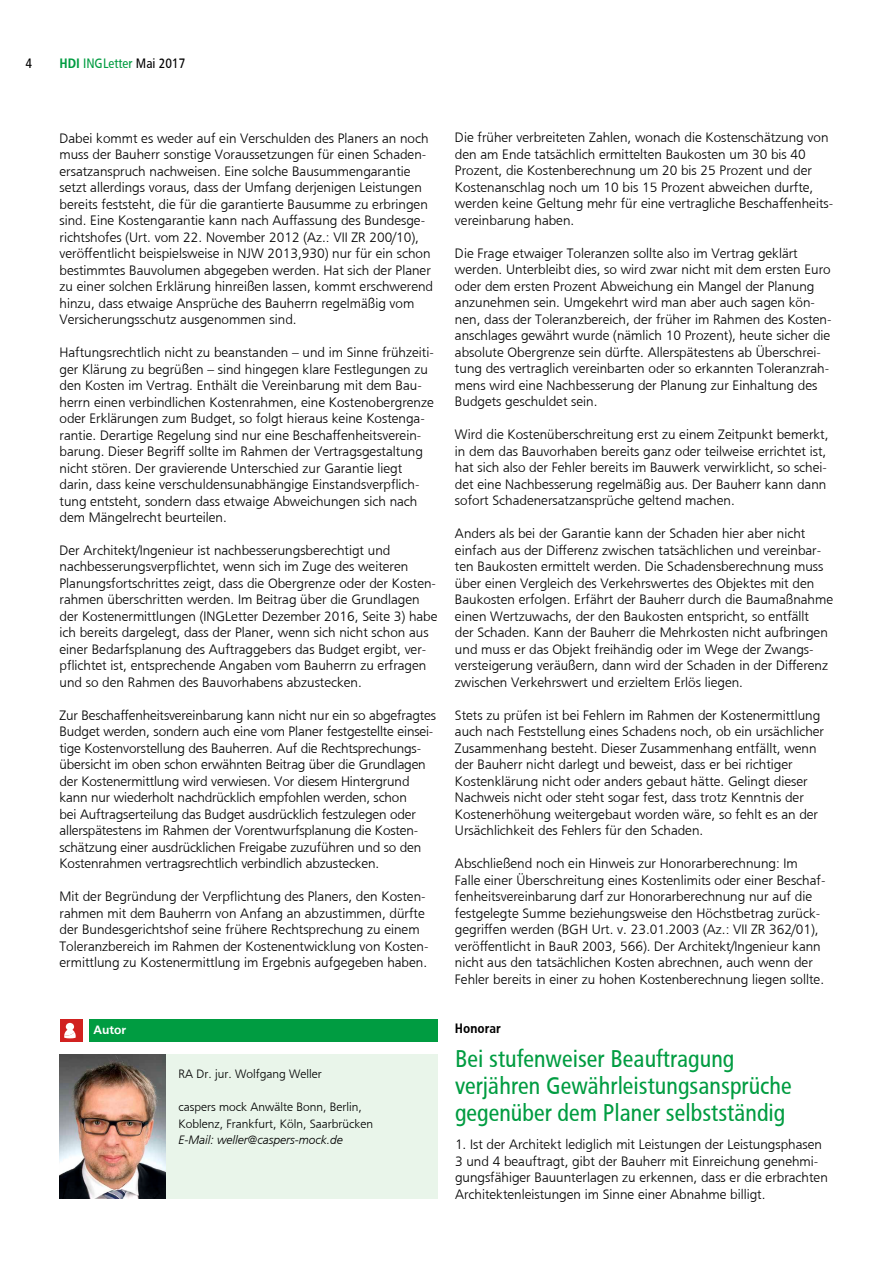
<style>
.page{position:relative;width:893px;height:1263px;background:#fff}
.page>*{position:absolute;margin:0;border:0;box-sizing:border-box;transform-origin:0 0}
.t1{font:24px/27px "HDI Gerling Sans Cond Regular";color:#009c41}
.t2{font:13.5px/16.5px "HDI Gerling Sans Light";color:#000}
.t3{font:13.5px "HDI Gerling Sans Cond Regular";color:#009c41}
.t4{font:13.5px "HDI Gerling Sans Cond Bold";color:#000}
.t5{font:13.5px "HDI Gerling Sans Cond Regular";color:#000}
.t6{font:12px/16.5px "HDI Gerling Sans Light";color:#000}
.t7{font:12px "HDI Gerling Sans Light Italic";color:#000}
.t8{font:12px "HDI Gerling Sans Bold";color:#fff}
.s1{font-family:"HDI Gerling Sans Cond Bold"}
.s2{color:#000}
</style>
<div class="page">
<div style="left:166px;top:1055px;width:272px;height:144px;background:#e9f5ea"></div>
<img style="left:60px;top:1055px;width:106px;height:144px">
<div style="left:60px;top:1019px;width:22px;height:22px;background:#d12120"></div>
<svg style="left:64px;top:1023px;width:12px;height:15px"></svg>
<div style="left:89px;top:1019px;width:349px;height:22px;background:#009c41"></div>
<p class="t5" style="left:26px;top:55px;width:8px">4</p>
<p class="t3" style="left:60px;top:56px;width:127px"><span class="s1">HDI</span> INGLetter <span class="s2">Mai 2017</span></p>
<p class="t2" style="left:60px;top:130px;width:375px">Dabei kommt es weder auf ein Verschulden des Planers an noch muss der Bauherr sonstige Voraussetzungen für einen Schaden&shy;ersatzanspruch nachweisen. Eine solche Bausummengarantie setzt allerdings voraus, dass der Umfang derjenigen Leistungen bereits feststeht, die für die garantierte Bausumme zu erbringen sind. Eine Kostengarantie kann nach Auffassung des Bundesge&shy;richtshofes (Urt. vom 22. November 2012 (Az.: VII ZR 200/10), veröffentlicht beispielsweise in NJW 2013,930) nur für ein schon bestimmtes Bauvolumen abgegeben werden. Hat sich der Planer zu einer solchen Erklärung hinreißen lassen, kommt erschwerend hinzu, dass etwaige Ansprüche des Bauherrn regelmäßig vom Versicherungsschutz ausgenommen sind.</p>
<p class="t2" style="left:60px;top:344px;width:376px">Haftungsrechtlich nicht zu beanstanden – und im Sinne frühzeiti&shy;ger Klärung zu begrüßen – sind hingegen klare Festlegungen zu den Kosten im Vertrag. Enthält die Vereinbarung mit dem Bau&shy;herrn einen verbindlichen Kostenrahmen, eine Kostenobergrenze oder Erklärungen zum Budget, so folgt hieraus keine Kostenga&shy;rantie. Derartige Regelung sind nur eine Beschaffenheitsverein&shy;barung. Dieser Begriff sollte im Rahmen der Vertragsgestaltung nicht stören. Der gravierende Unterschied zur Garantie liegt darin, dass keine verschuldensunabhängige Einstandsverpflich&shy;tung entsteht, sondern dass etwaige Abweichungen sich nach dem Mängelrecht beurteilen.</p>
<p class="t2" style="left:60px;top:542px;width:379px">Der Architekt/Ingenieur ist nachbesserungsberechtigt und nachbesserungsverpflichtet, wenn sich im Zuge des weiteren Planungsfortschrittes zeigt, dass die Obergrenze oder der Kosten&shy;rahmen überschritten werden. Im Beitrag über die Grundlagen der Kostenermittlungen (INGLetter Dezember 2016, Seite 3) habe ich bereits dargelegt, dass der Planer, wenn sich nicht schon aus einer Bedarfsplanung des Auftraggebers das Budget ergibt, ver&shy;pflichtet ist, entsprechende Angaben vom Bauherrn zu erfragen und so den Rahmen des Bauvorhabens abzustecken.</p>
<p class="t2" style="left:60px;top:707px;width:378px">Zur Beschaffenheitsvereinbarung kann nicht nur ein so abgefragtes Budget werden, sondern auch eine vom Planer festgestellte einsei&shy;tige Kostenvorstellung des Bauherren. Auf die Rechtsprechungs&shy;übersicht im oben schon erwähnten Beitrag über die Grundlagen der Kostenermittlung wird verwiesen. Vor diesem Hintergrund kann nur wiederholt nachdrücklich empfohlen werden, schon<br>bei Auftragserteilung das Budget ausdrücklich festzulegen oder allerspätestens im Rahmen der Vorentwurfsplanung die Kosten&shy;schätzung einer ausdrücklichen Freigabe zuzuführen und so den Kostenrahmen vertragsrechtlich verbindlich abzustecken.</p>
<p class="t2" style="left:60px;top:889px;width:371px">Mit der Begründung der Verpflichtung des Planers, den Kosten&shy;rahmen mit dem Bauherrn von Anfang an abzustimmen, dürfte der Bundesgerichtshof seine frühere Rechtsprechung zu einem Toleranzbereich im Rahmen der Kostenentwicklung von Kosten&shy;ermittlung zu Kostenermittlung im Ergebnis aufgegeben haben.</p>
<p class="t8" style="left:94px;top:1023px;width:34px">Autor</p>
<p class="t6" style="left:179px;top:1066px;width:145px">RA Dr. jur. Wolfgang Weller</p>
<p class="t6" style="left:179px;top:1099px;width:196px">caspers mock Anwälte Bonn, Berlin,<br>Koblenz, Frankfurt, Köln, Saarbrücken</p>
<p class="t7" style="left:179px;top:1133px;width:166px">E-Mail: weller@caspers-mock.de</p>
<p class="t2" style="left:455px;top:130px;width:380px">Die früher verbreiteten Zahlen, wonach die Kostenschätzung von den am Ende tatsächlich ermittelten Baukosten um 30 bis 40<br>Prozent, die Kostenberechnung um 20 bis 25 Prozent und der Kostenanschlag noch um 10 bis 15 Prozent abweichen durfte, werden keine Geltung mehr für eine vertragliche Beschaffenheits&shy;vereinbarung haben.</p>
<p class="t2" style="left:455px;top:245px;width:378px">Die Frage etwaiger Toleranzen sollte also im Vertrag geklärt werden. Unterbleibt dies, so wird zwar nicht mit dem ersten Euro oder dem ersten Prozent Abweichung ein Mangel der Planung anzunehmen sein. Umgekehrt wird man aber auch sagen kön&shy;nen, dass der Toleranzbereich, der früher im Rahmen des Kosten&shy;anschlages gewährt wurde (nämlich 10 Prozent), heute sicher die absolute Obergrenze sein dürfte. Allerspätestens ab Überschrei&shy;tung des vertraglich vereinbarten oder so erkannten Toleranzrah&shy;mens wird eine Nachbesserung der Planung zur Einhaltung des Budgets geschuldet sein.</p>
<p class="t2" style="left:455px;top:427px;width:375px">Wird die Kostenüberschreitung erst zu einem Zeitpunkt bemerkt, in dem das Bauvorhaben bereits ganz oder teilweise errichtet ist, hat sich also der Fehler bereits im Bauwerk verwirklicht, so schei&shy;det eine Nachbesserung regelmäßig aus. Der Bauherr kann dann sofort Schadenersatzansprüche geltend machen.</p>
<p class="t2" style="left:455px;top:525px;width:380px">Anders als bei der Garantie kann der Schaden hier aber nicht einfach aus der Differenz zwischen tatsächlichen und vereinbar&shy;ten Baukosten ermittelt werden. Die Schadensberechnung muss über einen Vergleich des Verkehrswertes des Objektes mit den Baukosten erfolgen. Erfährt der Bauherr durch die Baumaßnahme einen Wertzuwachs, der den Baukosten entspricht, so entfällt<br>der Schaden. Kann der Bauherr die Mehrkosten nicht aufbringen und muss er das Objekt freihändig oder im Wege der Zwangs&shy;versteigerung veräußern, dann wird der Schaden in der Differenz zwischen Verkehrswert und erzieltem Erlös liegen.</p>
<p class="t2" style="left:455px;top:707px;width:371px">Stets zu prüfen ist bei Fehlern im Rahmen der Kostenermittlung auch nach Feststellung eines Schadens noch, ob ein ursächlicher Zusammenhang besteht. Dieser Zusammenhang entfällt, wenn der Bauherr nicht darlegt und beweist, dass er bei richtiger Kostenklärung nicht oder anders gebaut hätte. Gelingt dieser Nachweis nicht oder steht sogar fest, dass trotz Kenntnis der Kostenerhöhung weitergebaut worden wäre, so fehlt es an der Ursächlichkeit des Fehlers für den Schaden.</p>
<p class="t2" style="left:455px;top:855px;width:372px">Abschließend noch ein Hinweis zur Honorarberechnung: Im Falle einer Überschreitung eines Kostenlimits oder einer Beschaf&shy;fenheitsvereinbarung darf zur Honorarberechnung nur auf die festgelegte Summe beziehungsweise den Höchstbetrag zurück&shy;gegriffen werden (BGH Urt. v. 23.01.2003 (Az.: VII ZR 362/01), veröffentlicht in BauR 2003, 566). Der Architekt/Ingenieur kann nicht aus den tatsächlichen Kosten abrechnen, auch wenn der Fehler bereits in einer zu hohen Kostenberechnung liegen sollte.</p>
<p class="t4" style="left:455px;top:1021px;width:47px">Honorar</p>
<h1 class="t1" style="left:455px;top:1045px;width:338px">Bei stufenweiser Beauftragung verjähren Gewährleistungsansprüche gegenüber dem Planer selbstständig</h1>
<p class="t2" style="left:455px;top:1136px;width:374px">1. Ist der Architekt lediglich mit Leistungen der Leistungsphasen 3 und 4 beauftragt, gibt der Bauherr mit Einreichung genehmi&shy;gungsfähiger Bauunterlagen zu erkennen, dass er die erbrachten Architektenleistungen im Sinne einer Abnahme billigt.</p>
</div>
